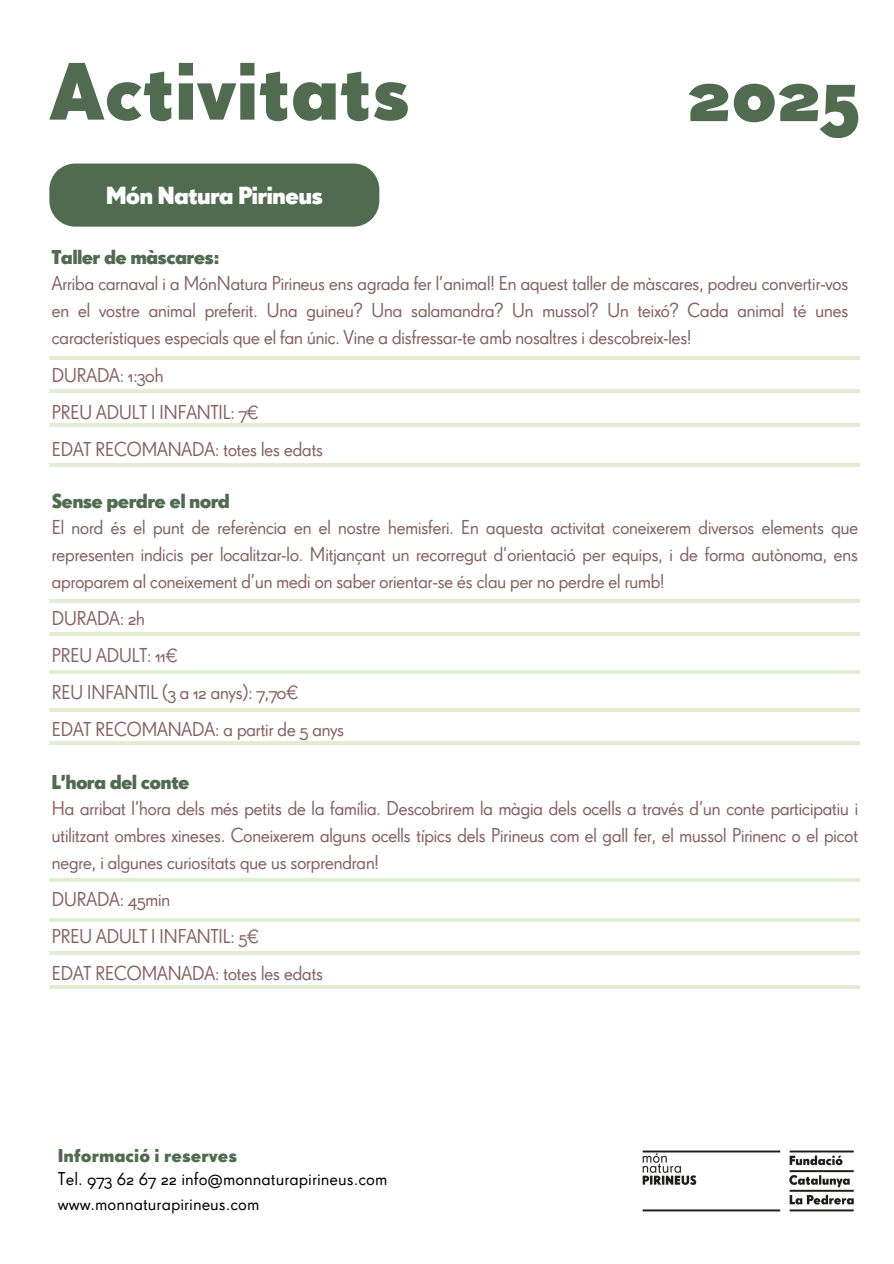
<style>
.page{position:relative;width:894px;height:1264px;background:#fff}
.page>*{position:absolute;margin:0;border:0;box-sizing:border-box;transform-origin:0 0}
.t1{font:78.75px "Super Grotesk OT Bld";color:#516b51}
.t2{font:24px "Super Grotesk OT Bld";letter-spacing:-.035em;color:#fff}
.t3{font:19.5px/27px "Super Grotesk OT";letter-spacing:-.035em;color:#856364;text-align:justify}
.t4{font:19.5px "Super Grotesk OT Bld";letter-spacing:-.035em;color:#516b51}
.t5{font:18px/24.8px "Super Grotesk OT";color:#000}
.t6{font:18px "Super Grotesk OT Bld";color:#516b51}
</style>
<div class="page">
<div style="left:49px;top:163px;width:330px;height:64px;background:#516b51"></div>
<svg style="left:49px;top:426px;width:800px;height:41px"></svg>
<hr style="left:49px;top:356px;width:810px;height:4px;background:#e2edd3">
<hr style="left:49px;top:389px;width:810px;height:4px;background:#e2edd3">
<hr style="left:49px;top:423px;width:810px;height:3px;background:#e2edd3">
<svg style="left:49px;top:602px;width:810px;height:143px"></svg>
<hr style="left:49px;top:632px;width:810px;height:3px;background:#e2edd3">
<hr style="left:49px;top:670px;width:810px;height:3px;background:#e2edd3">
<svg style="left:49px;top:707px;width:810px;height:4px;fill:#e2edd3"></svg>
<hr style="left:49px;top:741px;width:810px;height:3px;background:#e2edd3">
<hr style="left:49px;top:599px;width:810px;height:3px;background:#e2edd3">
<svg style="left:49px;top:881px;width:810px;height:74px"></svg>
<hr style="left:49px;top:918px;width:810px;height:3px;background:#e2edd3">
<svg style="left:49px;top:950px;width:810px;height:4px;fill:#e2edd3"></svg>
<hr style="left:49px;top:985px;width:810px;height:4px;background:#e2edd3">
<hr style="left:49px;top:878px;width:810px;height:3px;background:#e2edd3">
<img style="left:642px;top:1150px;width:212px;height:62px">
<hr style="left:49px;top:463px;width:810px;height:3px;background:#e2edd3">
<h4 class="t1" style="left:49px;top:42px;width:362px">Activitats</h4>
<h2 class="t2" style="left:106px;top:180px;width:219px">Món Natura Pirineus</h2>
<p class="t1" style="left:687px;top:44px;width:174px">2025</p>
<h1 class="t4" style="left:51px;top:245px;width:170px">Taller de màscares:</h1>
<h3 class="t3" style="left:51px;top:271px;width:798px">Arriba carnaval i a MónNatura Pirineus ens agrada fer l’animal! En aquest taller de màscares, podreu convertir-vos en el vostre animal preferit. Una guineu? Una salamandra? Un mussol? Un teixó? Cada animal té unes característiques especials que el fan únic. Vine a disfressar-te amb nosaltres i descobreix-les!</h3>
<p class="t3" style="left:51px;top:362px;width:114px">DURADA: 1:30h</p>
<p class="t3" style="left:51px;top:399px;width:209px">PREU ADULT I INFANTIL: 7€</p>
<p class="t3" style="left:51px;top:437px;width:273px">EDAT RECOMANADA: totes les edats</p>
<p class="t4" style="left:51px;top:488px;width:180px">Sense perdre el nord</p>
<p class="t3" style="left:51px;top:514px;width:808px">El nord és el punt de referència en el nostre hemisferi. En aquesta activitat coneixerem diversos elements que representen indicis per localitzar-lo. Mitjançant un recorregut d’orientació per equips, i de forma autònoma, ens aproparem al coneixement d’un medi on saber orientar-se és clau per no perdre el rumb!</p>
<p class="t3" style="left:51px;top:605px;width:95px">DURADA: 2h</p>
<p class="t3" style="left:51px;top:643px;width:128px">PREU ADULT: 11€</p>
<p class="t3" style="left:51px;top:680px;width:249px">REU INFANTIL (3 a 12 anys): 7,70€</p>
<p class="t3" style="left:51px;top:717px;width:294px">EDAT RECOMANADA: a partir de 5 anys</p>
<p class="t4" style="left:51px;top:769px;width:140px">L’hora del conte</p>
<h4 class="t3" style="left:51px;top:795px;width:808px">Ha arribat l’hora dels més petits de la família. Descobrirem la màgia dels ocells a través d’un conte participatiu i utilitzant ombres xineses. Coneixerem alguns ocells típics dels Pirineus com el gall fer, el mussol Pirinenc o el picot negre, i algunes curiositats que us sorprendran!</h4>
<p class="t3" style="left:51px;top:887px;width:120px">DURADA: 45min</p>
<p class="t3" style="left:51px;top:924px;width:209px">PREU ADULT I INFANTIL: 5€</p>
<p class="t3" style="left:51px;top:961px;width:273px">EDAT RECOMANADA: totes les edats</p>
<p class="t6" style="left:58px;top:1144px;width:181px">Informació i reserves</p>
<p class="t5" style="left:58px;top:1167px;width:331px">Tel. 973 62 67 22 info@monnaturapirineus.com www.monnaturapirineus.com</p>
</div>
